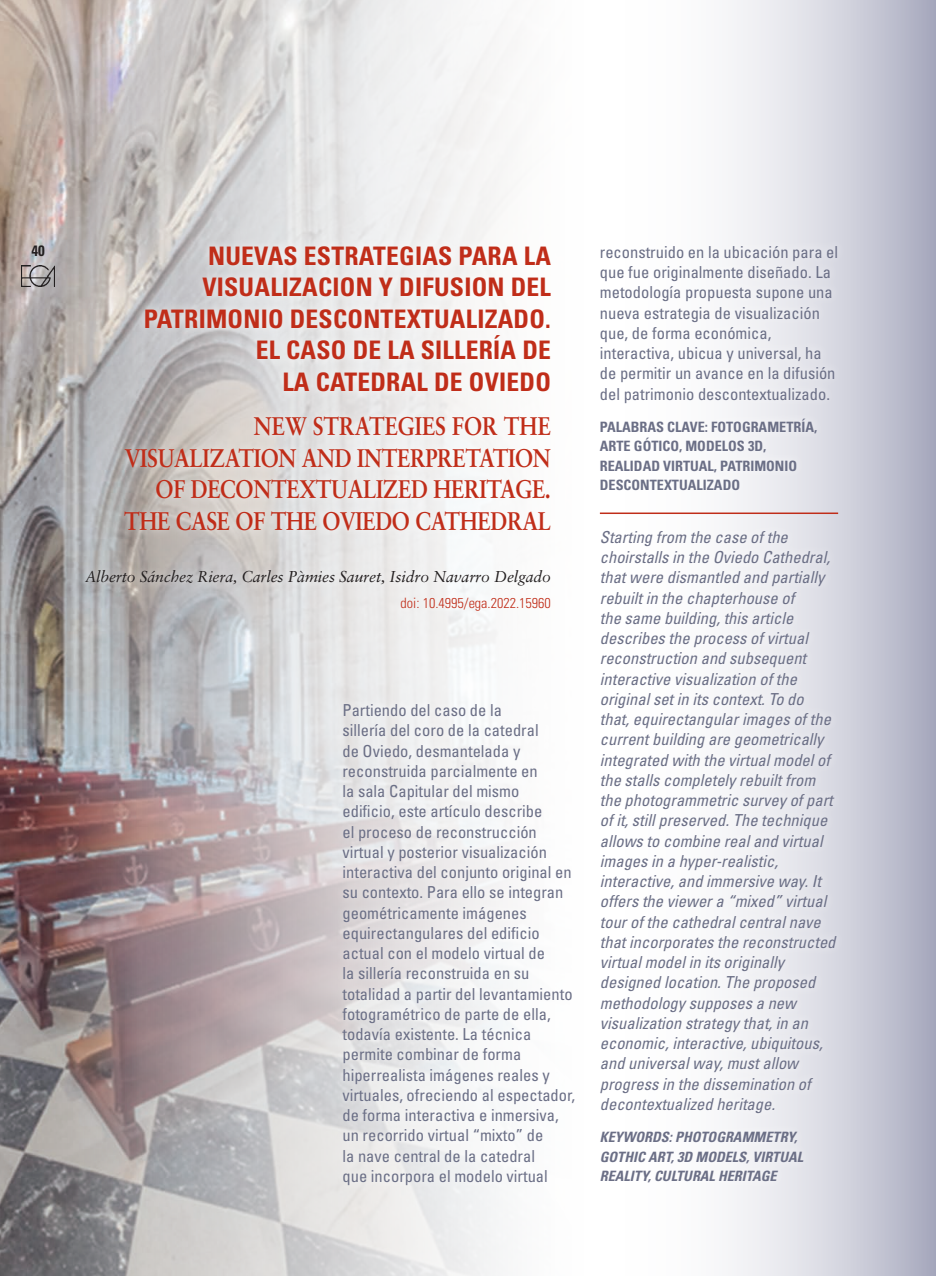
<style>
.page{position:relative;width:936px;height:1276px;background:#fff}
.page>*{position:absolute;margin:0;border:0;box-sizing:border-box;transform-origin:0 0}
.TITULO_ARTICULO_CAST{font:700 condensed 25.5px/31.5px "Univers";letter-spacing:.01em;color:#c02d19}
.TITULO_ARTICULO_INGL{font:700 25.5px/31.5px "Sabon";letter-spacing:-.015em;color:#c02d19;text-align:right;scale:.85 1}
.ENTRADILLA_CASTELLAN{font:condensed 16.5px/20.2px "Univers";color:#6b6f86}
.ENTRADILLA_INGLES{font:italic condensed 16.5px/20.2px "Univers";color:#6b6f86}
.AUTOR_ARTICULO{font:italic 15.75px "Sabon";letter-spacing:-.01em;color:#231f20}
.t1{font:700 condensed 15px "Univers";color:#231f20}
.ENTRADILLA_CASTELLAN-2{font:700 condensed 14.25px/19.5px "Univers";color:#6b6f86}
.ENTRADILLA_INGLES-2{font:italic 700 condensed 14.25px/19.5px "Univers";color:#6b6f86}
.AUTOR_ARTICULO-2{font:300 condensed 14.25px "Univers";color:#c02d19}
</style>
<div class="page">
<svg style="left:732px;top:0;width:203px;height:1276px;background:#c6c8d5"></svg>
<img style="left:136px;top:0;width:372px;height:1276px">
<img style="left:0;top:0;width:136px;height:1276px">
<img style="left:22px;top:265px;width:33px;height:21px">
<div style="left:77px;top:237px;width:483px;height:383px;background:#fff;opacity:.75"></div>
<div style="left:334px;top:694px;width:249px;height:499px;background:#fff;opacity:.75"></div>
<div style="left:591px;top:236px;width:255px;height:955px;background:#fff;opacity:.75"></div>
<hr style="left:600px;top:512px;width:238px;height:2px;background:#c02d19">
<p class="t1" style="left:32px;top:242px;width:15px">40</p>
<p class="TITULO_ARTICULO_CAST" style="left:202px;top:240px;width:350px">NUEVAS ESTRATEGIAS PARA LA<br>VISUALIZACION Y DIFUSION DEL</p>
<p class="TITULO_ARTICULO_CAST" style="left:144px;top:303px;width:408px">PATRIMONIO DESCONTEXTUALIZADO.</p>
<p class="TITULO_ARTICULO_CAST" style="left:256px;top:334px;width:297px">EL CASO DE LA SILLERÍA DE</p>
<p class="TITULO_ARTICULO_CAST" style="left:282px;top:366px;width:270px">LA CATEDRAL DE OVIEDO</p>
<p class="TITULO_ARTICULO_INGL" style="left:254px;top:410px;width:351px">NEW STRATEGIES FOR THE</p>
<p class="TITULO_ARTICULO_INGL" style="left:124px;top:441px;width:503px">VISUALIZATION AND INTERPRETATION<br>OF DECONTEXTUALIZED HERITAGE.<br>THE CASE OF THE OVIEDO CATHEDRAL</p>
<p class="AUTOR_ARTICULO" style="left:85px;top:567px;width:467px">Alberto Sánchez Riera, Carles Pàmies Sauret, Isidro Navarro Delgado</p>
<p class="AUTOR_ARTICULO-2" style="left:400px;top:595px;width:152px">doi: 10.4995/ega.2022.15960</p>
<p class="ENTRADILLA_CASTELLAN" style="left:342px;top:700px;width:234px">Partiendo del caso de la<br>sillería del coro de la catedral<br>de Oviedo, desmantelada y reconstruida parcialmente en<br>la sala Capitular del mismo edificio, este artículo describe<br>el proceso de reconstrucción virtual y posterior visualización interactiva del conjunto original en su contexto. Para ello se integran geométricamente imágenes equirectangulares del edificio actual con el modelo virtual de<br>la sillería reconstruida en su totalidad a partir del levantamiento fotogramétrico de parte de ella, todavía existente. La técnica permite combinar de forma hiperrealista imágenes reales y virtuales, ofreciendo al espectador, de forma interactiva e inmersiva, un recorrido virtual “mixto” de<br>la nave central de la catedral<br>que incorpora el modelo virtual</p>
<p class="ENTRADILLA_CASTELLAN" style="left:600px;top:241px;width:240px">reconstruido en la ubicación para el que fue originalmente diseñado. La metodología propuesta supone una nueva estrategia de visualización que, de forma económica, interactiva, ubicua y universal, ha de permitir un avance en la difusión del patrimonio descontextualizado.</p>
<p class="ENTRADILLA_CASTELLAN-2" style="left:600px;top:417px;width:219px">PALABRAS CLAVE: FOTOGRAMETRÍA,<br>ARTE GÓTICO, MODELOS 3D,<br>REALIDAD VIRTUAL, PATRIMONIO<br>DESCONTEXTUALIZADO</p>
<p class="ENTRADILLA_INGLES" style="left:600px;top:526px;width:237px">Starting from the case of the choirstalls in the Oviedo Cathedral, that were dismantled and partially rebuilt in the chapterhouse of<br>the same building, this article describes the process of virtual reconstruction and subsequent interactive visualization of the original set in its context. To do that, equirectangular images of the current building are geometrically integrated with the virtual model of the stalls completely rebuilt from the photogrammetric survey of part of it, still preserved. The technique allows to combine real and virtual images in a hyper-realistic, interactive, and immersive way. It offers the viewer a “mixed” virtual tour of the cathedral central nave that incorporates the reconstructed virtual model in its originally designed location. The proposed methodology supposes a new visualization strategy that, in an economic, interactive, ubiquitous, and universal way, must allow progress in the dissemination of decontextualized heritage.</p>
<p class="ENTRADILLA_INGLES-2" style="left:600px;top:1127px;width:205px">KEYWORDS: PHOTOGRAMMETRY,<br>GOTHIC ART, 3D MODELS, VIRTUAL<br>REALITY, CULTURAL HERITAGE</p>
</div>
